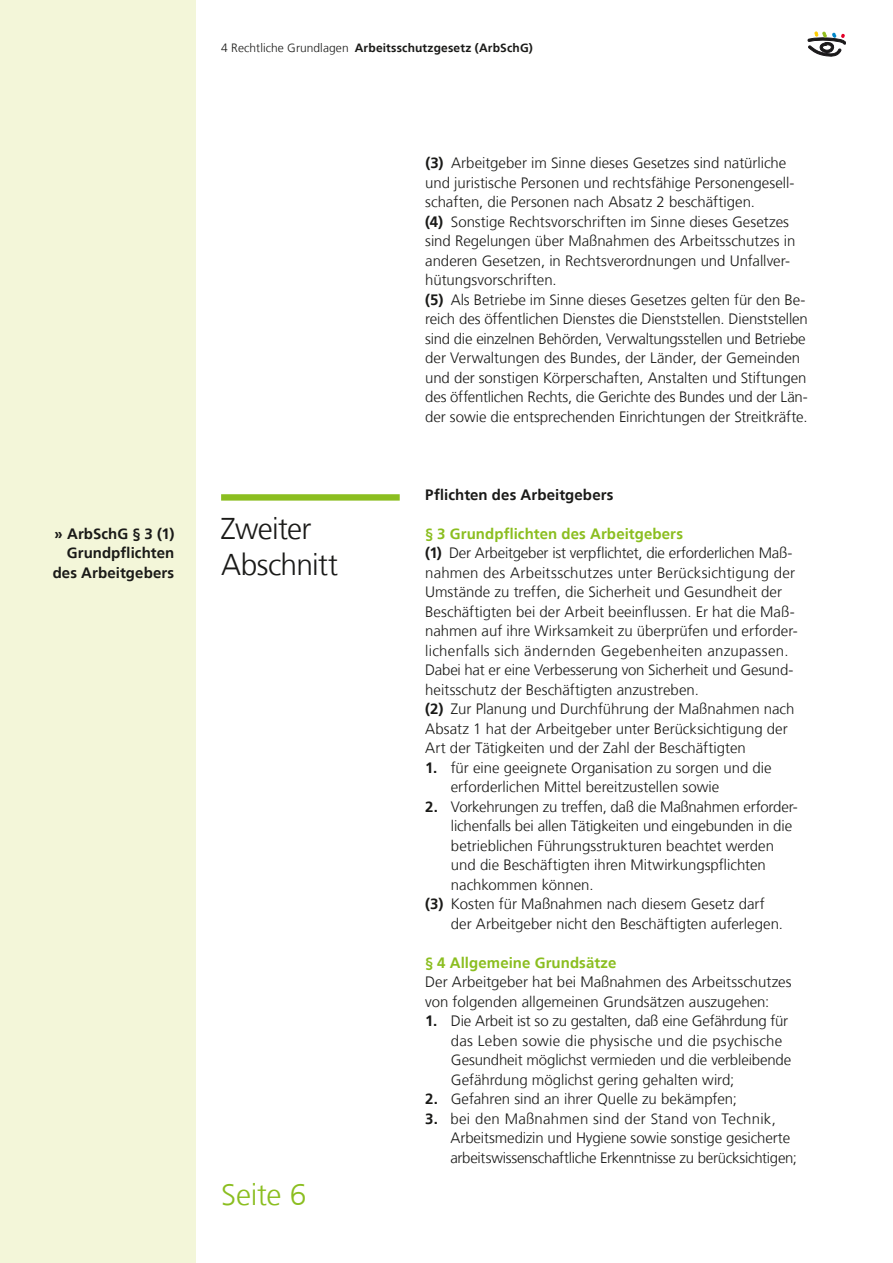
<style>
.page{position:relative;width:893px;height:1263px;background:#fff}
.page>*{position:absolute;margin:0;border:0;box-sizing:border-box;transform-origin:0 0}
.MK_030_Head_2_20pt{font:300 30px/36px "NDS Frutiger";letter-spacing:-.025em;color:#1a1a18}
.t1{font:300 30px "NDS Frutiger";letter-spacing:-.01em;color:#8bbe20}
.MK_048_Aufzählung_1{font:300 15px/19.5px "NDS Frutiger";letter-spacing:-.005em;color:#1a1a18}
.MK_040_Fließtext_10pt_Einzug_48{font:300 15px/19.5px "NDS Frutiger";letter-spacing:-.005em;color:#1a1a18}
.MK_040_Fließtext_10pt_Einzug_48-2{font:700 15px "NDS Frutiger";letter-spacing:.005em;color:#8bbe20}
.MK_050_Marginalspalte_Links{font:700 15px/19.5px "NDS Frutiger";letter-spacing:.005em;color:#1a1a18;text-align:right}
.MK_040_Fließtext_10pt_Einzug_48-3{font:700 15px "NDS Frutiger";letter-spacing:.005em;color:#1a1a18}
.t2{font:700 12px "NDS Frutiger";letter-spacing:.015em;color:#1a1a18}
.s1{font-weight:300}
.s2{font-weight:700}
</style>
<div class="page">
<div style="left:0;top:0;width:196px;height:1263px;background:#f3f6d9"></div>
<svg style="left:808px;top:32px;width:38px;height:24px"></svg>
<div style="left:221px;top:494px;width:179px;height:7px;background:#8bbe20"></div>
<p class="MK_050_Marginalspalte_Links" style="left:53px;top:524px;width:123px">» ArbSchG § 3 (1)<br>Grundpflichten des Arbeitgebers</p>
<p class="t2" style="left:221px;top:40px;width:313px"><span class="s1">4 Rechtliche Grundlagen</span> Arbeitsschutzgesetz (ArbSchG)</p>
<h2 class="MK_030_Head_2_20pt" style="left:221px;top:511px;width:119px">Zweiter<br>Abschnitt</h2>
<h1 class="t1" style="left:221px;top:1177px;width:87px">Seite 6</h1>
<p class="MK_048_Aufzählung_1" style="left:425px;top:154px;width:371px"><span class="s2">(3)</span> Arbeitgeber im Sinne dieses Gesetzes sind natürliche und juristische Personen und rechtsfähige Personengesell&shy;schaften, die Personen nach Absatz 2 beschäftigen.</p>
<p class="MK_040_Fließtext_10pt_Einzug_48" style="left:425px;top:212px;width:372px"><span class="s2">(4)</span> Sonstige Rechtsvorschriften im Sinne dieses Gesetzes sind Regelungen über Maßnahmen des Arbeitsschutzes in anderen Gesetzen, in Rechtsverordnungen und Unfallver&shy;hütungsvorschriften.</p>
<p class="MK_040_Fließtext_10pt_Einzug_48" style="left:425px;top:290px;width:384px"><span class="s2">(5)</span> Als Betriebe im Sinne dieses Gesetzes gelten für den Be&shy;reich des öffentlichen Dienstes die Dienststellen. Dienststellen sind die einzelnen Behörden, Verwaltungsstellen und Betriebe der Verwaltungen des Bundes, der Länder, der Gemeinden und der sonstigen Körperschaften, Anstalten und Stiftungen des öffentlichen Rechts, die Gerichte des Bundes und der Län&shy;der sowie die entsprechenden Einrichtungen der Streitkräfte.</p>
<p class="MK_040_Fließtext_10pt_Einzug_48-3" style="left:425px;top:486px;width:190px">Pflichten des Arbeitgebers</p>
<p class="MK_040_Fließtext_10pt_Einzug_48-2" style="left:425px;top:525px;width:259px">§ 3 Grundpflichten des Arbeitgebers</p>
<p class="MK_048_Aufzählung_1" style="left:425px;top:544px;width:373px"><span class="s2">(1)</span> Der Arbeitgeber ist verpflichtet, die erforderlichen Maß&shy;nahmen des Arbeitsschutzes unter Berücksichtigung der Umstände zu treffen, die Sicherheit und Gesundheit der Beschäftigten bei der Arbeit beeinflussen. Er hat die Maß&shy;nahmen auf ihre Wirksamkeit zu überprüfen und erforder&shy;lichenfalls sich ändernden Gegebenheiten anzupassen.<br>Dabei hat er eine Verbesserung von Sicherheit und Gesund&shy;heitsschutz der Beschäftigten anzustreben.</p>
<p class="MK_048_Aufzählung_1" style="left:425px;top:700px;width:371px"><span class="s2">(2)</span> Zur Planung und Durchführung der Maßnahmen nach<br>Absatz 1 hat der Arbeitgeber unter Berücksichtigung der<br>Art der Tätigkeiten und der Zahl der Beschäftigten</p>
<p class="MK_048_Aufzählung_1" style="left:451px;top:758px;width:322px;text-indent:-26px"><span class="s2">1.</span> für eine geeignete Organisation zu sorgen und die erforderlichen Mittel bereitzustellen sowie</p>
<p class="MK_048_Aufzählung_1" style="left:451px;top:797px;width:347px;text-indent:-26px"><span class="s2">2.</span> Vorkehrungen zu treffen, daß die Maßnahmen erforder&shy;lichenfalls bei allen Tätigkeiten und eingebunden in die betrieblichen Führungsstrukturen beachtet werden und die Beschäftigten ihren Mitwirkungspflichten nachkommen können.</p>
<p class="MK_048_Aufzählung_1" style="left:451px;top:895px;width:334px;text-indent:-26px"><span class="s2">(3)</span> Kosten für Maßnahmen nach diesem Gesetz darf der Arbeitgeber nicht den Beschäftigten auferlegen.</p>
<p class="MK_040_Fließtext_10pt_Einzug_48-2" style="left:425px;top:954px;width:193px">§ 4 Allgemeine Grundsätze</p>
<p class="MK_040_Fließtext_10pt_Einzug_48" style="left:425px;top:973px;width:368px">Der Arbeitgeber hat bei Maßnahmen des Arbeitsschutzes von folgenden allgemeinen Grundsätzen auszugehen:</p>
<p class="MK_048_Aufzählung_1" style="left:451px;top:1012px;width:342px;text-indent:-26px"><span class="s2">1.</span> Die Arbeit ist so zu gestalten, daß eine Gefährdung für das Leben sowie die physische und die psychische Gesundheit möglichst vermieden und die verbleibende Gefährdung möglichst gering gehalten wird;</p>
<p class="MK_048_Aufzählung_1" style="left:425px;top:1090px;width:313px"><span class="s2">2.</span> Gefahren sind an ihrer Quelle zu bekämpfen;</p>
<p class="MK_048_Aufzählung_1" style="left:450px;top:1109px;width:348px;text-indent:-25px"><span class="s2">3.</span> bei den Maßnahmen sind der Stand von Technik,<br>Arbeitsmedizin und Hygiene sowie sonstige gesicherte arbeitswissenschaftliche Erkenntnisse zu berücksichtigen;</p>
</div>
